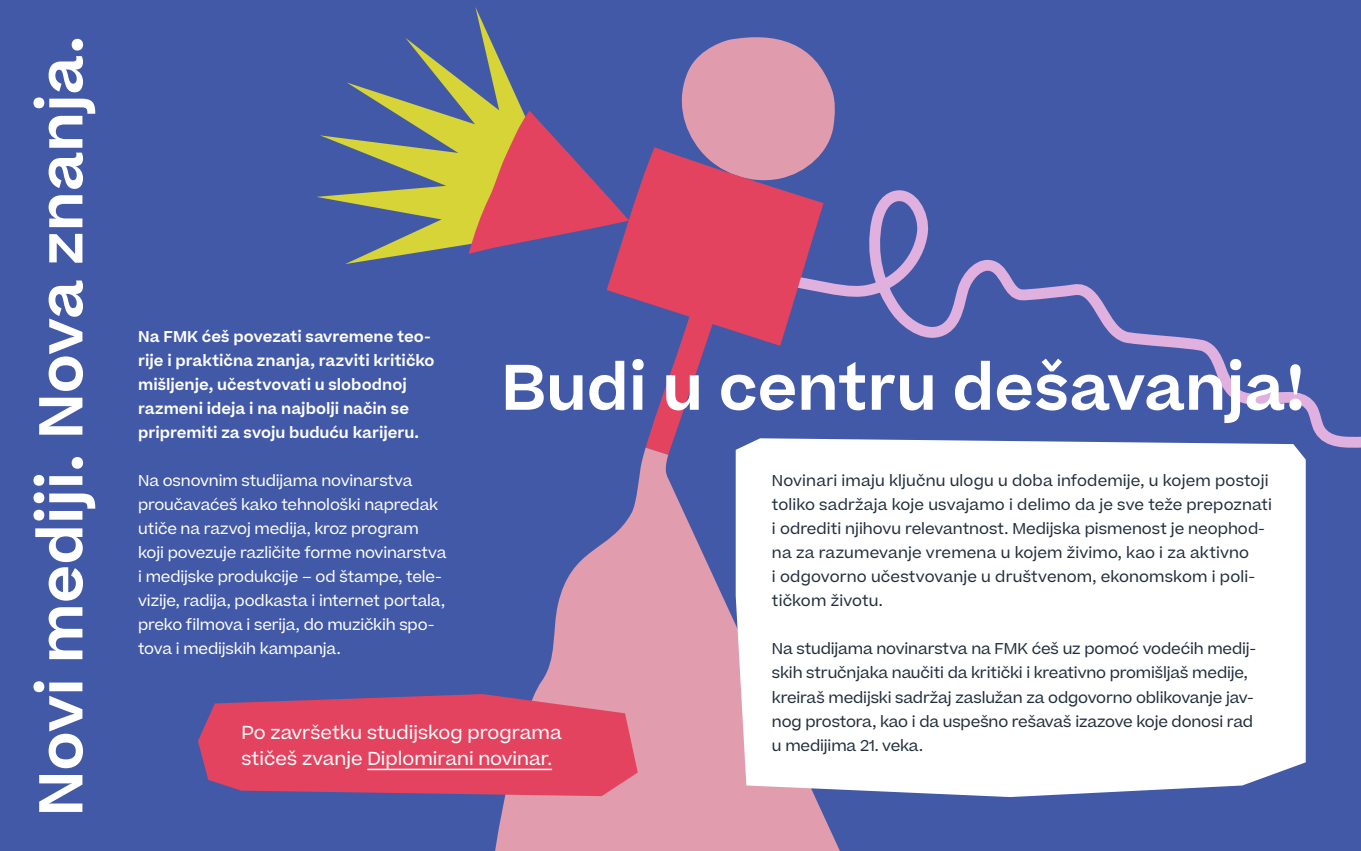
<style>
.page{position:relative;width:1361px;height:851px;background:#fff}
.page>*{position:absolute;margin:0;border:0;box-sizing:border-box;transform-origin:0 0}
.t1{font:600 61.5px "Beatrice";color:#fff}
.t2{font:600 59.25px "Beatrice";color:#fff}
.t3{font:18px/25.5px "Beatrice";color:#fff}
.t4{font:15px/24px "Beatrice";color:#212d3b}
.t5{font:15px/24px "Beatrice";letter-spacing:-.01em;color:#fff}
.t6{font:600 15px/24px "Beatrice";color:#fff}
</style>
<div class="page">
<div style="left:0;top:0;width:1361px;height:850px;background:#4259a8"></div>
<svg style="left:317px;top:7px;width:170px;height:257px"></svg>
<svg style="left:836px;top:190px;width:525px;height:317px"></svg>
<svg style="left:495px;top:455px;width:345px;height:395px;fill:#e19cad"></svg>
<svg style="left:469px;top:32px;width:367px;height:423px"></svg>
<div style="left:736px;top:438px;width:569px;height:358px;background:#fff"></div>
<svg style="left:198px;top:694px;width:440px;height:102px;background:#d54969"></svg>
<hr style="left:367px;top:768px;width:185px;height:2px;background:#fff">
<h2 class="t2" style="left:21px;top:816px;width:782px;rotate:-90deg">Novi mediji. Nova znanja.</h2>
<p class="t6" style="left:138px;top:325px;width:298px">Na FMK ćeš povezati savremene teo&shy;rije i praktična znanja, razviti kritičko mišljenje, učestvovati u slobodnoj razmeni ideja i na najbolji način se pripremiti za svoju buduću karijeru.</p>
<p class="t5" style="left:138px;top:468px;width:310px">Na osnovnim studijama novinarstva proučavaćeš kako tehnološki napredak utiče na razvoj medija, kroz program koji povezuje različite forme novinarstva i medijske produkcije – od štampe, tele&shy;vizije, radija, podkasta i internet portala, preko filmova i serija, do muzičkih spo&shy;tova i medijskih kampanja.</p>
<h1 class="t1" style="left:501px;top:346px;width:805px">Budi u centru dešavanja!</h1>
<p class="t4" style="left:772px;top:468px;width:502px">Novinari imaju ključnu ulogu u doba infodemije, u kojem postoji toliko sadržaja koje usvajamo i delimo da je sve teže prepoznati i odrediti njihovu relevantnost. Medijska pismenost je neophod&shy;na za razumevanje vremena u kojem živimo, kao i za aktivno<br>i odgovorno učestvovanje u društvenom, ekonomskom i poli&shy;tičkom životu.</p>
<p class="t4" style="left:772px;top:636px;width:486px">Na studijama novinarstva na FMK ćeš uz pomoć vodećih medij&shy;skih stručnjaka naučiti da kritički i kreativno promišljaš medije, kreiraš medijski sadržaj zaslužan za odgovorno oblikovanje jav&shy;nog prostora, kao i da uspešno rešavaš izazove koje donosi rad u medijima 21. veka.</p>
<p class="t3" style="left:241px;top:719px;width:322px">Po završetku studijskog programa stičeš zvanje Diplomirani novinar.</p>
</div>
